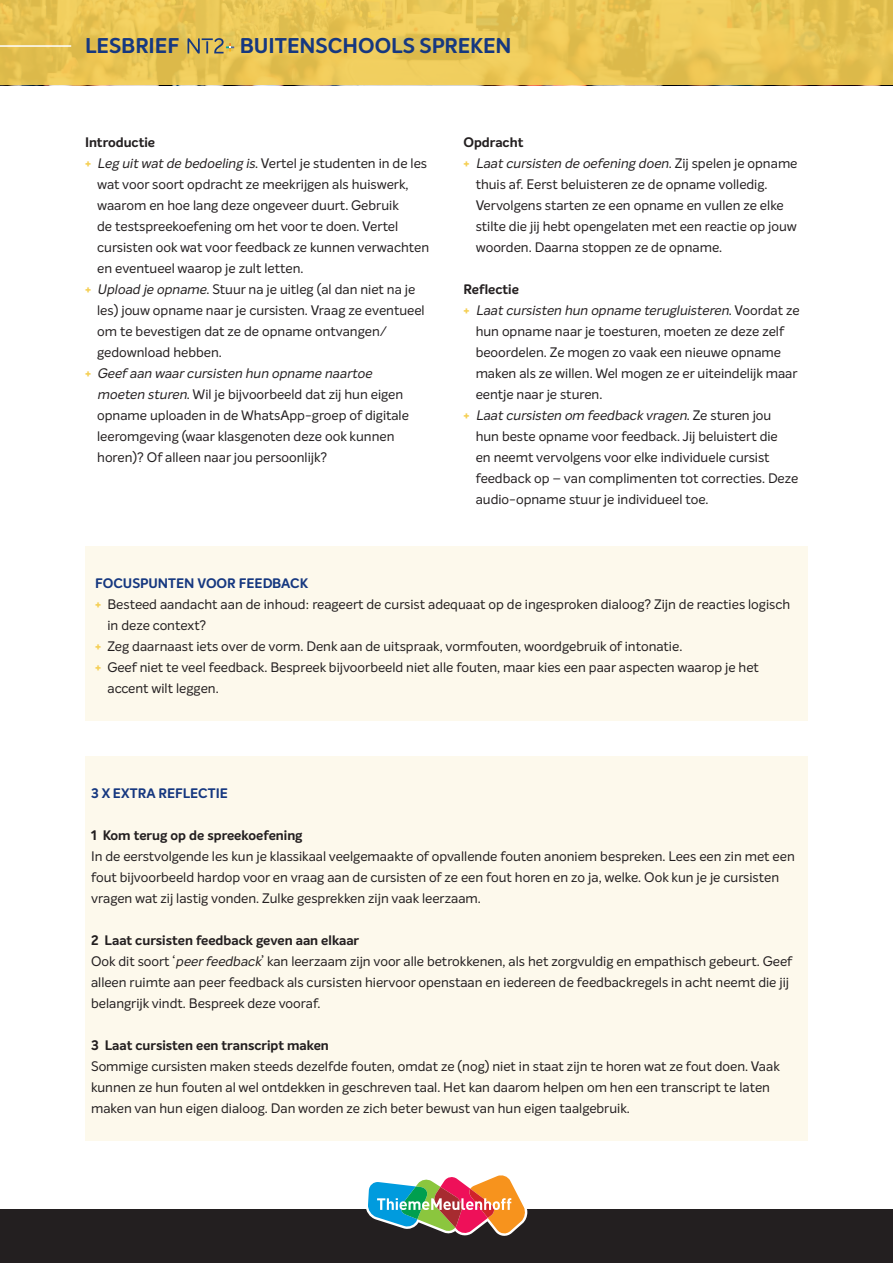
<style>
.page{position:relative;width:893px;height:1263px;background:#fff}
.page>*{position:absolute;margin:0;border:0;box-sizing:border-box;transform-origin:0 0}
.t1{font:700 20.85px "Intelo";color:#163880}
.t2{font:13.5px/21px "Intelo";color:#231f20}
.t3{font:italic 13.5px "Intelo";color:#231f20}
.t4{font:700 13.5px "Intelo";color:#231f20}
.t5{font:700 13.5px "Intelo";color:#163880}
.s1{font-weight:700;color:#f5cf53}
.s2{font-style:italic}
.s3{font-weight:700;font-style:normal;color:#f5cf53}
.s4{font-style:normal}
.s5{font-weight:700}
</style>
<div class="page">
<div style="left:0;top:1210px;width:893px;height:53px;background:#231f20"></div>
<svg style="left:365px;top:1175px;width:162px;height:61px"></svg>
<div style="left:85px;top:546px;width:723px;height:174px;background:#fdf9ec"></div>
<div style="left:85px;top:756px;width:723px;height:384px;background:#fdf9ec"></div>
<div style="left:0;top:0;width:893px;height:85px;background:linear-gradient(to right,#eac656,#e9c656)"></div>
<svg style="left:187px;top:38px;width:47px;height:16px"></svg>
<hr style="left:0;top:45px;width:71px;height:2px;background:#fff">
<h1 class="t1" style="left:85px;top:33px;width:96px">LESBRIEF</h1>
<h1 class="t1" style="left:240px;top:33px;width:273px">BUITENSCHOOLS SPREKEN</h1>
<p class="t4" style="left:85px;top:134px;width:72px">Introductie</p>
<p class="t2" style="left:85px;top:153px;width:344px"><span class="s1">+</span> <span class="s2">Leg uitwatde bedoeling is</span>. Vertel je studenten in de les</p>
<p class="t2" style="left:97px;top:174px;width:313px">wat voor soort opdracht ze meekrijgen als huiswerk,</p>
<p class="t2" style="left:97px;top:195px;width:303px">waarom en hoe lang deze ongeveer duurt. Gebruik</p>
<p class="t2" style="left:97px;top:216px;width:303px">de testspreekoefening om het voor te doen. Vertel</p>
<p class="t2" style="left:97px;top:237px;width:334px">cursisten ook wat voor feedback ze kunnen verwachten</p>
<p class="t2" style="left:97px;top:258px;width:208px">en eventueel waarop je zult letten.</p>
<p class="t2" style="left:85px;top:279px;width:332px"><span class="s1">+</span> <span class="s2">Upload je opname</span>. Stuur na je uitleg (al dan niet na je</p>
<p class="t2" style="left:97px;top:300px;width:329px">les) jouw opname naar je cursisten. Vraag ze eventueel</p>
<p class="t2" style="left:97px;top:321px;width:291px">om te bevestigen dat ze de opname ontvangen/</p>
<p class="t2" style="left:97px;top:342px;width:126px">gedownload hebben.</p>
<p class="t3" style="left:85px;top:365px;width:291px"><span class="s3">+</span> Geef aan waarcursisten hun opname naartoe</p>
<p class="t2" style="left:97px;top:384px;width:307px"><span class="s2">moeten sturen</span>. Wil je bijvoorbeeld dat zij hun eigen</p>
<p class="t2" style="left:97px;top:405px;width:313px">opname uploaden in de WhatsApp-groep of digitale</p>
<p class="t2" style="left:97px;top:426px;width:299px">leeromgeving (waar klasgenoten deze ook kunnen</p>
<p class="t2" style="left:97px;top:447px;width:232px">horen)? Of alleen naar jou persoonlijk?</p>
<p class="t4" style="left:463px;top:134px;width:61px">Opdracht</p>
<p class="t3" style="left:463px;top:155px;width:336px"><span class="s3">+</span> Laatcursisten de oefening doen<span class="s4">. Z ij s p e l e n j e o p n a m e</span></p>
<p class="t2" style="left:476px;top:174px;width:293px">thuis af. Eerst beluisteren ze de opname volledig.</p>
<p class="t2" style="left:476px;top:195px;width:310px">Vervolgens starten ze een opname en vullen ze elke</p>
<p class="t2" style="left:476px;top:216px;width:323px">stilte die jij hebt opengelaten met een reactie op jouw</p>
<p class="t2" style="left:476px;top:237px;width:248px">woorden. Daarna stoppen ze de opname.</p>
<p class="t4" style="left:463px;top:281px;width:57px">Reflectie</p>
<p class="t3" style="left:463px;top:302px;width:338px"><span class="s3">+</span> Laatcursisten hun opname terugluisteren<span class="s4">. Vo o rd a t z e</span></p>
<p class="t2" style="left:476px;top:321px;width:310px">hun opname naar je toesturen, moeten ze deze zelf</p>
<p class="t2" style="left:476px;top:342px;width:307px">beoordelen. Ze mogen zo vaak een nieuwe opname</p>
<p class="t2" style="left:476px;top:363px;width:323px">maken als ze willen. Wel mogen ze er uiteindelijk maar</p>
<p class="t2" style="left:476px;top:384px;width:128px">eentje naar je sturen.</p>
<p class="t3" style="left:463px;top:407px;width:309px"><span class="s3">+</span> Laatcursisten om feedback vragen<span class="s4">. Z e s t u re n j o u</span></p>
<p class="t2" style="left:476px;top:426px;width:304px">hun beste opname voor feedback. Jij beluistert die</p>
<p class="t2" style="left:476px;top:447px;width:295px">en neemt vervolgens voor elke individuele cursist</p>
<p class="t2" style="left:476px;top:468px;width:324px">feedback op – van complimenten tot correcties. Deze</p>
<p class="t2" style="left:476px;top:489px;width:234px">audio-opname stuur je individueel toe.</p>
<p class="t5" style="left:95px;top:575px;width:214px">FOCUSPUNTEN VOOR FEEDBACK</p>
<p class="t2" style="left:95px;top:594px;width:696px"><span class="s1">+</span> Besteed aandacht aan de inhoud: reageert de cursist adequaat op de ingesproken dialoog? Zijn de reacties logisch</p>
<p class="t2" style="left:107px;top:615px;width:100px">in deze context?</p>
<p class="t2" style="left:95px;top:636px;width:588px"><span class="s1">+</span> Zeg daarnaast iets over de vorm. Denk aan de uitspraak, vormfouten, woordgebruik of intonatie.</p>
<p class="t2" style="left:95px;top:657px;width:665px"><span class="s1">+</span> Geef niet te veel feedback. Bespreek bijvoorbeeld niet alle fouten, maar kies een paar aspecten waarop je het</p>
<p class="t2" style="left:107px;top:678px;width:113px">accent wilt leggen.</p>
<p class="t5" style="left:91px;top:785px;width:138px">3 X EXTRA REFLECTIE</p>
<p class="t4" style="left:91px;top:827px;width:213px">1 Kom terug op de spreekoefening</p>
<p class="t2" style="left:91px;top:846px;width:705px">In de eerstvolgende les kun je klassikaal veelgemaakte of opvallende fouten anoniem bespreken. Lees een zin met een fout bijvoorbeeld hardop voor en vraag aan de cursisten of ze een fout horen en zo ja, welke. Ook kun je je cursisten vragen wat zij lastig vonden. Zulke gesprekken zijn vaak leerzaam.</p>
<p class="t2" style="left:91px;top:930px;width:703px"><span class="s5">2 Laat cursisten feedback geven aan elkaar<br></span>Ook dit soort ‘<span class="s2">peerfeedback</span>’ kan leerzaam zijn voor alle betrokkenen, als het zorgvuldig en empathisch gebeurt. Geef alleen ruimte aan peer feedback als cursisten hiervoor openstaan en iedereen de feedbackregels in acht neemt die jij belangrijk vindt. Bespreek deze vooraf.</p>
<p class="t4" style="left:91px;top:1037px;width:239px">3 Laat cursisten een transcript maken</p>
<p class="t2" style="left:91px;top:1056px;width:690px">Sommige cursisten maken steeds dezelfde fouten, omdat ze (nog) niet in staat zijn te horen wat ze fout doen. Vaak kunnen ze hun fouten al wel ontdekken in geschreven taal. Het kan daarom helpen om hen een transcript te laten maken van hun eigen dialoog. Dan worden ze zich beter bewust van hun eigen taalgebruik.</p>
</div>
